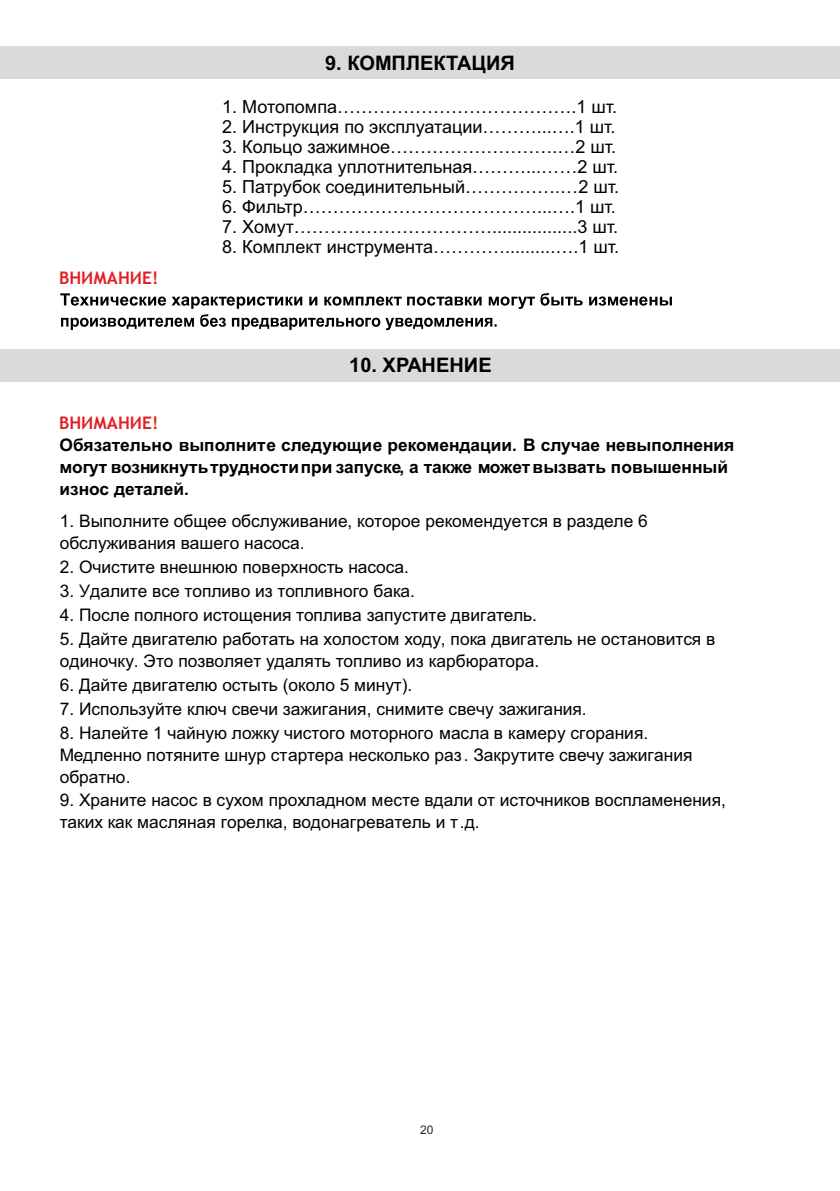
<style>
.page{position:relative;width:840px;height:1191px;background:#fff}
.page>*{position:absolute;margin:0;border:0;box-sizing:border-box;transform-origin:0 0}
.t1{font:700 20px "Arial";color:#000}
.t2{font:18px "Arial";color:#000}
.t3{font:17.4px/22px "Arial";color:#000}
.t4{font:700 17.4px/22.2px "Arial";color:#000}
.t5{font:700 17.4px "Trebuchet MS";color:#e31e24}
.t6{font:12px "Arial";color:#2b2a29}
.s1{color:#dd291b}
</style>
<div class="page">
<div style="left:0;top:47px;width:839px;height:32px;background:#d9dada"></div>
<div style="left:0;top:349px;width:839px;height:32px;background:#d9dada"></div>
<svg style="left:60px;top:293px;width:611px;height:37px"></svg>
<p class="t5" style="left:59px;top:271px;width:101px">ВНИМАНИЕ<span class="s1">!</span></p>
<p class="t5" style="left:59px;top:416px;width:101px">ВНИМАНИЕ<span class="s1">!</span></p>
<p class="t1" style="left:325px;top:55px;width:191px">9. КОМПЛЕКТАЦИЯ</p>
<p class="t2" style="left:222px;top:99px;width:396px">1. Мотопомпа………………………………….1 шт.</p>
<p class="t2" style="left:222px;top:120px;width:394px">2. Инструкция по эксплуатации………...….1 шт.</p>
<p class="t2" style="left:222px;top:140px;width:395px">3. Кольцо зажимное……………………….…2 шт.</p>
<p class="t2" style="left:222px;top:160px;width:397px">4. Прокладка уплотнительная………...……2 шт.</p>
<p class="t2" style="left:222px;top:180px;width:398px">5. Патрубок соединительный…………….…2 шт.</p>
<p class="t2" style="left:222px;top:200px;width:395px">6. Фильтр…………………………………...….1 шт.</p>
<p class="t2" style="left:222px;top:220px;width:397px">7. Хомут…………………………….................3 шт.</p>
<p class="t2" style="left:222px;top:240px;width:398px">8. Комплект инструмента…………..........….1 шт.</p>
<p class="t1" style="left:349px;top:357px;width:144px">10. ХРАНЕНИЕ</p>
<p class="t4" style="left:60px;top:435px;width:676px">Обязательно выполните следующие рекомендации. В случае невыполнения могут возникнутьтрудностипри запуске, а также можетвызвать повышенный износ деталей.</p>
<p class="t3" style="left:60px;top:511px;width:589px">1. Выполните общее обслуживание, которое рекомендуется в разделе 6 обслуживания вашего насоса.</p>
<p class="t3" style="left:60px;top:557px;width:351px">2. Очистите внешнюю поверхность насоса.</p>
<p class="t3" style="left:60px;top:581px;width:356px">3. Удалите все топливо из топливного бака.</p>
<p class="t3" style="left:60px;top:605px;width:478px">4. После полного истощения топлива запустите двигатель.</p>
<p class="t3" style="left:60px;top:629px;width:656px">5. Дайте двигателю работать на холостом ходу, пока двигатель не остановится в одиночку. Это позволяет удалять топливо из карбюратора.</p>
<p class="t3" style="left:60px;top:675px;width:354px">6. Дайте двигателю остыть (около 5 минут).</p>
<p class="t3" style="left:60px;top:699px;width:528px">7. Используйте ключ свечи зажигания, снимите свечу зажигания.</p>
<p class="t3" style="left:60px;top:723px;width:634px">8. Налейте 1 чайную ложку чистого моторного масла в камеру сгорания.<br>Медленно потяните шнур стартера несколько раз. Закрутите свечу зажигания обратно.</p>
<p class="t3" style="left:60px;top:791px;width:667px">9. Храните насос в сухом прохладном месте вдали от источников воспламенения, таких как масляная горелка, водонагреватель и т.д.</p>
<p class="t6" style="left:420px;top:1125px;width:15px">20</p>
</div>
